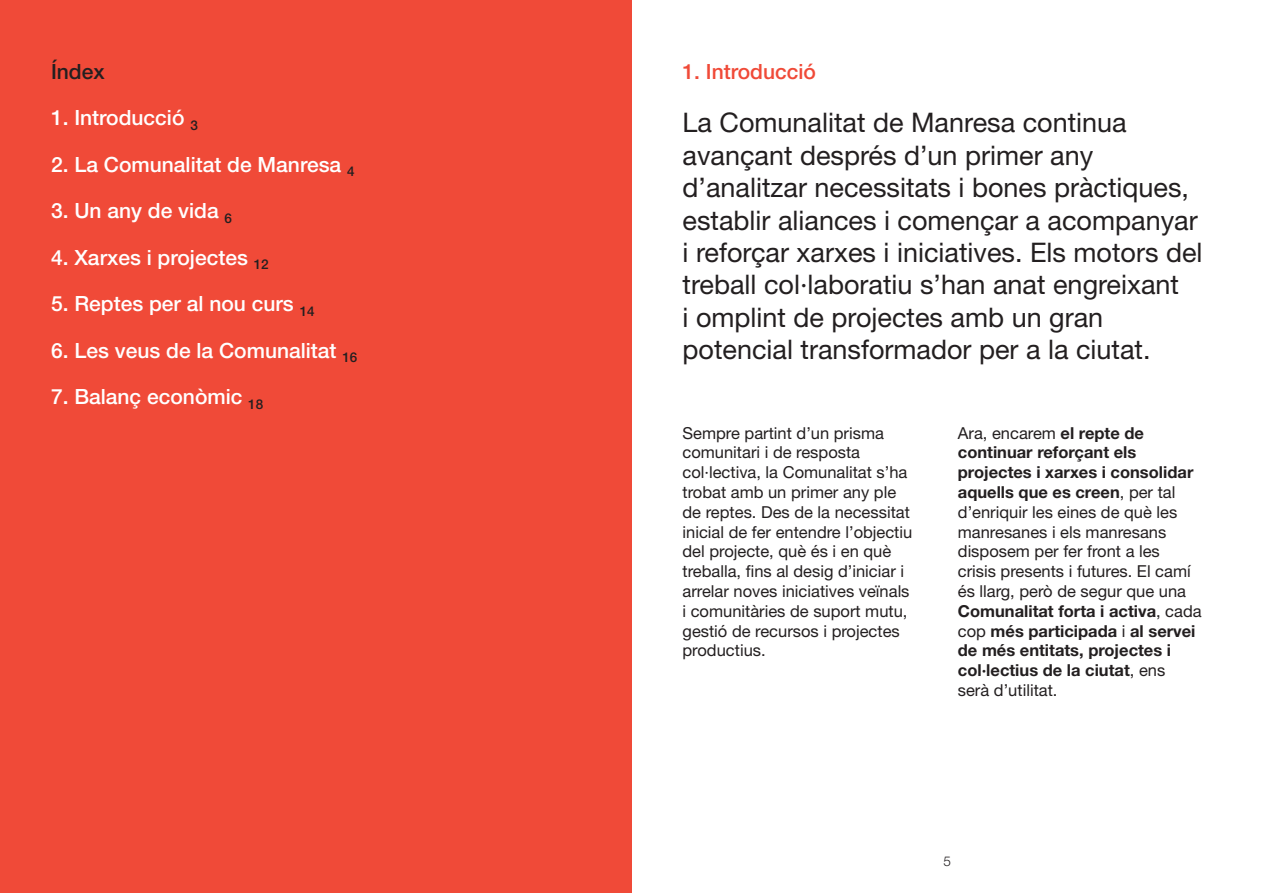
<style>
.page{position:relative;width:1263px;height:893px;background:#fff}
.page>*{position:absolute;margin:0;border:0;box-sizing:border-box;transform-origin:0 0}
.Text_base{font:27px/32.4px "Helvetica Neue LT Std";color:#231f20}
._0_TÍTOL{font:500 21px "Helvetica Neue LT Std";color:#fff}
._0_TÍTOL-2{font:500 21px "Helvetica Neue LT Std";color:#f04a38}
._0_TÍTOL-3{font:500 21px "Helvetica Neue LT Std";color:#231f20}
.Text_base-2{font:16.5px/19.8px "Helvetica Neue LT Std";color:#231f20}
.t1{font:300 13.5px "Helvetica Neue LT Std";color:#231f20}
.s1{font-weight:700}
</style>
<div class="page">
<hr style="left:631px;top:0;width:1px;height:893px;background:#231f20">
<div style="left:0;top:0;width:631px;height:893px;background:#f04a38"></div>
<p class="_0_TÍTOL-3" style="left:51px;top:59px;width:55px">Índex</p>
<p class="_0_TÍTOL" style="left:51px;top:105px;width:148px">1. Introducció <sub>3</sub></p>
<p class="_0_TÍTOL" style="left:51px;top:152px;width:305px">2. La Comunalitat de Manresa <sub>4</sub></p>
<p class="_0_TÍTOL" style="left:51px;top:198px;width:183px">3. Un any de vida <sub>6</sub></p>
<p class="_0_TÍTOL" style="left:51px;top:245px;width:219px">4. Xarxes i projectes <sub>12</sub></p>
<p class="_0_TÍTOL" style="left:51px;top:291px;width:265px">5. Reptes per al nou curs <sub>14</sub></p>
<p class="_0_TÍTOL" style="left:51px;top:338px;width:308px">6. Les veus de la Comunalitat <sub>16</sub></p>
<p class="_0_TÍTOL" style="left:51px;top:384px;width:214px">7. Balanç econòmic <sub>18</sub></p>
<p class="_0_TÍTOL-2" style="left:682px;top:59px;width:135px">1. Introducció</p>
<p class="Text_base" style="left:682px;top:106px;width:521px">La Comunalitat de Manresa continua avançant després d’un primer any d’analitzar necessitats i bones pràctiques, establir aliances i començar a acompanyar i reforçar xarxes i iniciatives. Els motors del treball col·laboratiu s’han anat engreixant<br>i omplint de projectes amb un gran potencial transformador per a la ciutat.</p>
<p class="Text_base-2" style="left:682px;top:423px;width:231px">Sempre partint d’un prisma comunitari i de resposta col·lectiva, la Comunalitat s’ha trobat amb un primer any ple de reptes. Des de la necessitat inicial de fer entendre l’objectiu del projecte, què és i en què treballa, fins al desig d’iniciar i arrelar noves iniciatives veïnals i comunitàries de suport mutu, gestió de recursos i projectes productius.</p>
<p class="Text_base-2" style="left:958px;top:423px;width:245px">Ara, encarem <span class="s1">el repte de continuar reforçant els projectes i xarxes i consolidar aquells que es creen</span>, per tal d’enriquir les eines de què les manresanes i els manresans disposem per fer front a les crisis presents i futures. El camí és llarg, però de segur que una<br><span class="s1">Comunalitat forta i activa</span>, cada cop <span class="s1">més participada</span> i <span class="s1">al servei de més entitats, projectes i col·lectius de la ciutat</span>, ens<br>serà d’utilitat.</p>
<p class="t1" style="left:943px;top:853px;width:9px">5</p>
</div>
